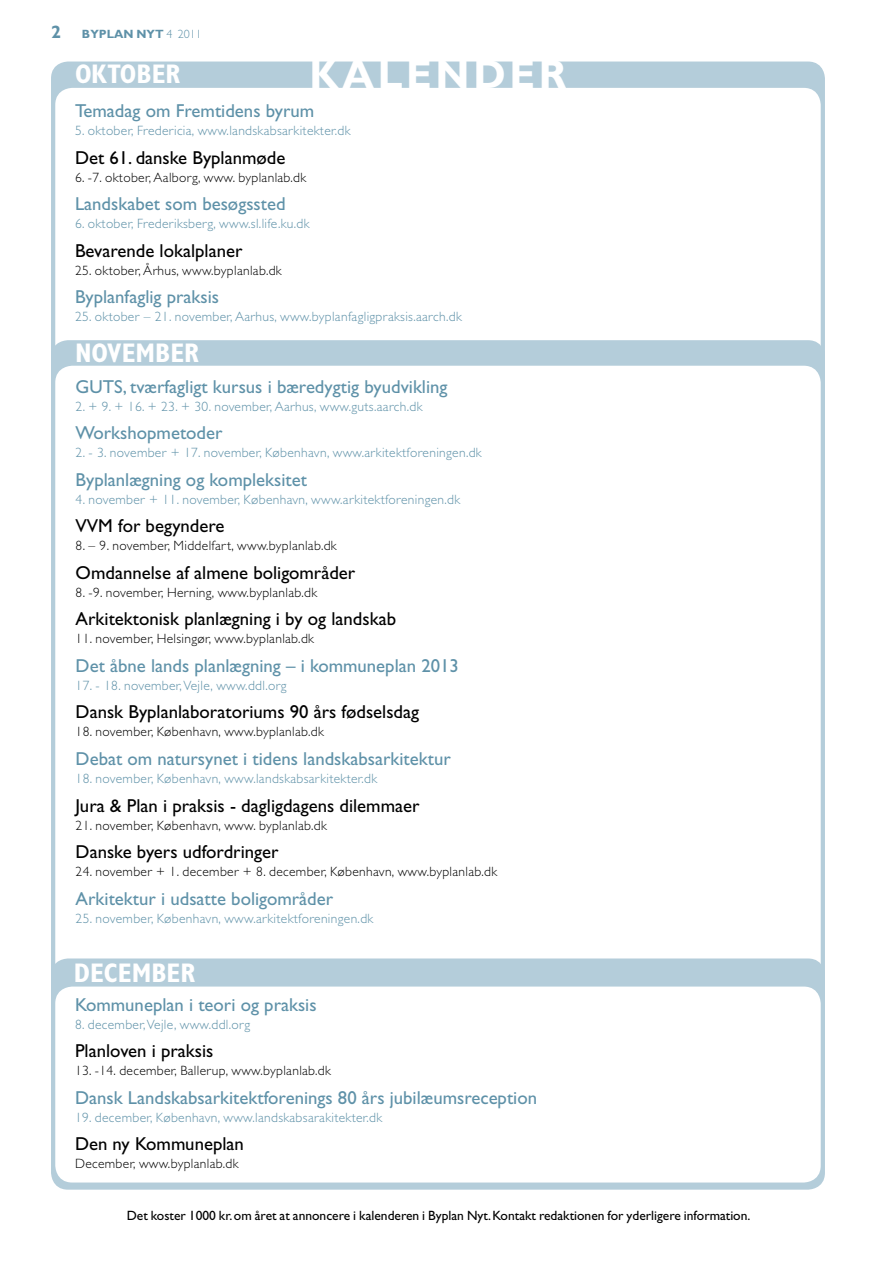
<style>
.page{position:relative;width:893px;height:1263px;background:#fff}
.page>*{position:absolute;margin:0;border:0;box-sizing:border-box;transform-origin:0 0}
.t1{font:700 40.5px "Gill Sans Std";color:#fff}
.t2{font:700 condensed 27px "Gill Sans Std";color:#fff}
.t3{font:18.75px "Gill Sans Std";color:#5e91a8}
.t4{font:18.75px "Gill Sans Std";color:#000}
.t5{font:300 13.5px "Gill Sans Std";letter-spacing:.025em;color:#5e91a8}
.t6{font:300 13.5px "Gill Sans Std";letter-spacing:.025em;color:#000}
.t7{font:13.5px "Gill Sans Std";color:#000}
.t8{font:700 12px "Gill Sans Std";color:#5e91a8}
.s1{font-size:18px}
.s2{font-weight:300}
</style>
<div class="page">
<div style="left:51px;top:62px;width:774px;height:450px;background:#b4cdda;border-radius:17px"></div>
<div style="left:55px;top:88px;width:766px;height:437px;background:#fff;border-radius:17px"></div>
<div style="left:51px;top:340px;width:774px;height:780px;background:#b4cdda;border-radius:17px"></div>
<div style="left:55px;top:366px;width:766px;height:812px;background:#fff;border-radius:17px"></div>
<div style="left:51px;top:958px;width:774px;height:232px;background:#b4cdda;border-radius:17px"></div>
<div style="left:55px;top:986px;width:766px;height:196px;background:#fff;border-radius:17px"></div>
<p class="t8" style="left:51px;top:27px;width:152px"><span class="s1">2</span> BYPLAN NYT <span class="s2">4 2011</span></p>
<h2 class="t2" style="left:75px;top:58px;width:107px">OKTOBER</h2>
<h1 class="t1" style="left:310px;top:51px;width:65px">K ALEN</h1>
<h1 class="t1" style="left:473px;top:51px;width:85px">DER</h1>
<h3 class="t3" style="left:75px;top:100px;width:241px">Temadag om Fremtidens byrum</h3>
<p class="t5" style="left:75px;top:123px;width:277px">5. oktober, Fredericia, www.landskabsarkitekter.dk</p>
<h3 class="t4" style="left:75px;top:147px;width:212px">Det 61. danske Byplanmøde</h3>
<p class="t6" style="left:75px;top:170px;width:233px">6. -7. oktober, Aalborg, www. byplanlab.dk</p>
<h3 class="t3" style="left:75px;top:193px;width:212px">Landskabet som besøgssted</h3>
<p class="t5" style="left:75px;top:216px;width:236px">6. oktober, Frederiksberg, www.sl.life.ku.dk</p>
<h3 class="t4" style="left:75px;top:240px;width:169px">Bevarende lokalplaner</h3>
<p class="t6" style="left:75px;top:263px;width:208px">25. oktober, Århus, www.byplanlab.dk</p>
<h3 class="t3" style="left:75px;top:286px;width:146px">Byplanfaglig praksis</h3>
<p class="t5" style="left:75px;top:309px;width:388px">25. oktober – 21. november, Aarhus, www.byplanfagligpraksis.aarch.dk</p>
<h2 class="t2" style="left:75px;top:337px;width:126px">NOVEMBER</h2>
<h3 class="t3" style="left:76px;top:376px;width:373px">GUTS, tværfagligt kursus i bæredygtig byudvikling</h3>
<p class="t5" style="left:76px;top:399px;width:348px">2. + 9. + 16. + 23. + 30. november, Aarhus, www.guts.aarch.dk</p>
<h3 class="t3" style="left:76px;top:422px;width:148px">Workshopmetoder</h3>
<p class="t5" style="left:76px;top:445px;width:408px">2. - 3. november + 17. november, København, www.arkitektforeningen.dk</p>
<h3 class="t3" style="left:76px;top:469px;width:233px">Byplanlægning og kompleksitet</h3>
<p class="t5" style="left:76px;top:492px;width:386px">4. november + 11. november, København, www.arkitektforeningen.dk</p>
<h3 class="t4" style="left:76px;top:515px;width:150px">VVM for begyndere</h3>
<p class="t6" style="left:76px;top:538px;width:263px">8. – 9. november, Middelfart, www.byplanlab.dk</p>
<h3 class="t4" style="left:76px;top:562px;width:281px">Omdannelse af almene boligområder</h3>
<p class="t6" style="left:76px;top:585px;width:243px">8. -9. november, Herning, www.byplanlab.dk</p>
<h3 class="t4" style="left:76px;top:608px;width:322px">Arkitektonisk planlægning i by og landskab</h3>
<p class="t6" style="left:76px;top:631px;width:240px">11. november, Helsingør, www.byplanlab.dk</p>
<h3 class="t3" style="left:76px;top:655px;width:385px">Det åbne lands planlægning – i kommuneplan 2013</h3>
<p class="t5" style="left:76px;top:678px;width:212px">17. - 18. november, Vejle, www.ddl.org</p>
<h3 class="t4" style="left:76px;top:701px;width:345px">Dansk Byplanlaboratoriums 90 års fødselsdag</h3>
<p class="t6" style="left:76px;top:724px;width:250px">18. november, København, www.byplanlab.dk</p>
<h3 class="t3" style="left:76px;top:748px;width:377px">Debat om natursynet i tidens landskabsarkitektur</h3>
<p class="t5" style="left:76px;top:771px;width:303px">18. november, København, www.landskabsarkitekter.dk</p>
<h3 class="t4" style="left:76px;top:794px;width:345px">Jura &amp; Plan i praksis - dagligdagens dilemmaer</h3>
<p class="t6" style="left:76px;top:817px;width:253px">21. november, København, www. byplanlab.dk</p>
<h3 class="t4" style="left:76px;top:841px;width:204px">Danske byers udfordringer</h3>
<p class="t6" style="left:76px;top:864px;width:423px">24. november + 1. december + 8. december, København, www.byplanlab.dk</p>
<h3 class="t3" style="left:76px;top:887px;width:259px">Arkitektur i udsatte boligområder</h3>
<p class="t5" style="left:76px;top:910px;width:299px">25. november, København, www.arkitektforeningen.dk</p>
<h2 class="t2" style="left:74px;top:956px;width:123px">DECEMBER</h2>
<h3 class="t3" style="left:75px;top:994px;width:243px">Kommuneplan i teori og praksis</h3>
<p class="t5" style="left:75px;top:1017px;width:177px">8. december, Vejle, www.ddl.org</p>
<h3 class="t4" style="left:75px;top:1040px;width:140px">Planloven i praksis</h3>
<p class="t6" style="left:75px;top:1063px;width:257px">13. -14. december, Ballerup, www.byplanlab.dk</p>
<h3 class="t3" style="left:75px;top:1087px;width:464px">Dansk Landskabsarkitektforenings 80 års jubilæumsreception</h3>
<p class="t5" style="left:75px;top:1110px;width:309px">19. december, København, www.landskabsarakitekter.dk</p>
<h3 class="t4" style="left:75px;top:1133px;width:170px">Den ny Kommuneplan</h3>
<p class="t6" style="left:75px;top:1156px;width:165px">December, www.byplanlab.dk</p>
<p class="t7" style="left:127px;top:1208px;width:625px">Det koster 1000 kr. om året at annoncere i kalenderen i Byplan Nyt. Kontakt redaktionen for yderligere information.</p>
</div>
